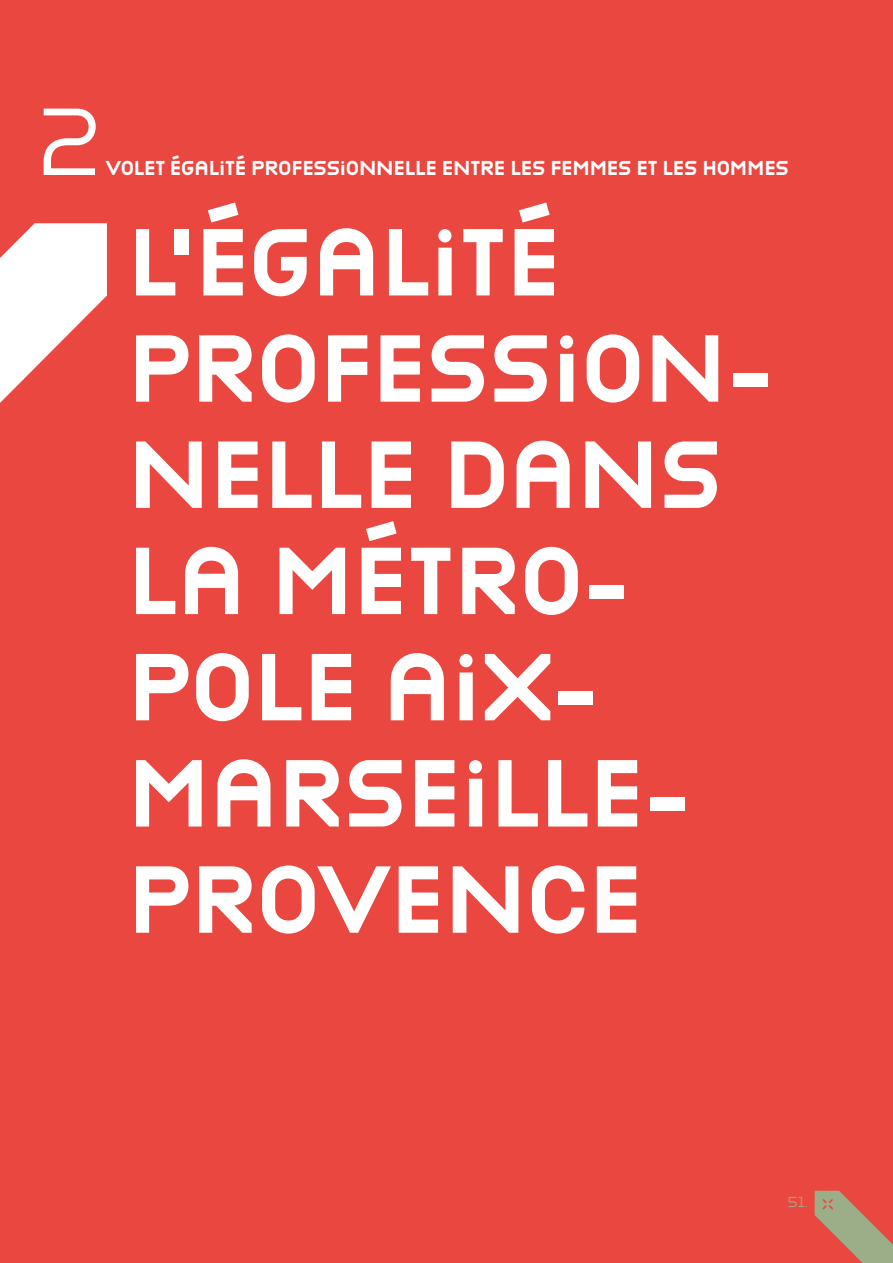
<style>
.page{position:relative;width:893px;height:1263px;background:#e9473f}
.page>*{position:absolute;margin:0;border:0;box-sizing:border-box;transform-origin:0 0}
.t1{font:700 88.5px/106.2px "Victoire";color:#fff}
.t2{font:88.5px "Victoire";color:#fff}
.t3{font:700 18.75px "Victoire";letter-spacing:-.01em;color:#fff}
.t4{font:13.5px "Victoire";color:#9cae88}
</style>
<div class="page">
<svg style="left:0;top:223px;width:107px;height:180px"></svg>
<svg style="left:815px;top:1191px;width:78px;height:72px"></svg>
<p class="t2" style="left:38px;top:79px;width:63px">2</p>
<p class="t3" style="left:106px;top:154px;width:684px">VOLET ÉGALITÉ PROFESSIONNELLE ENTRE LES FEMMES ET LES HOMMES</p>
<p class="t1" style="left:128px;top:205px;width:648px">L’ÉGALITÉ<br>PROFESSION-<br>NELLE DANS<br>LA MÉTRO-<br>POLE AIX-<br>MARSEILLE-<br>PROVENCE</p>
<p class="t4" style="left:788px;top:1193px;width:22px">51.</p>
</div>
